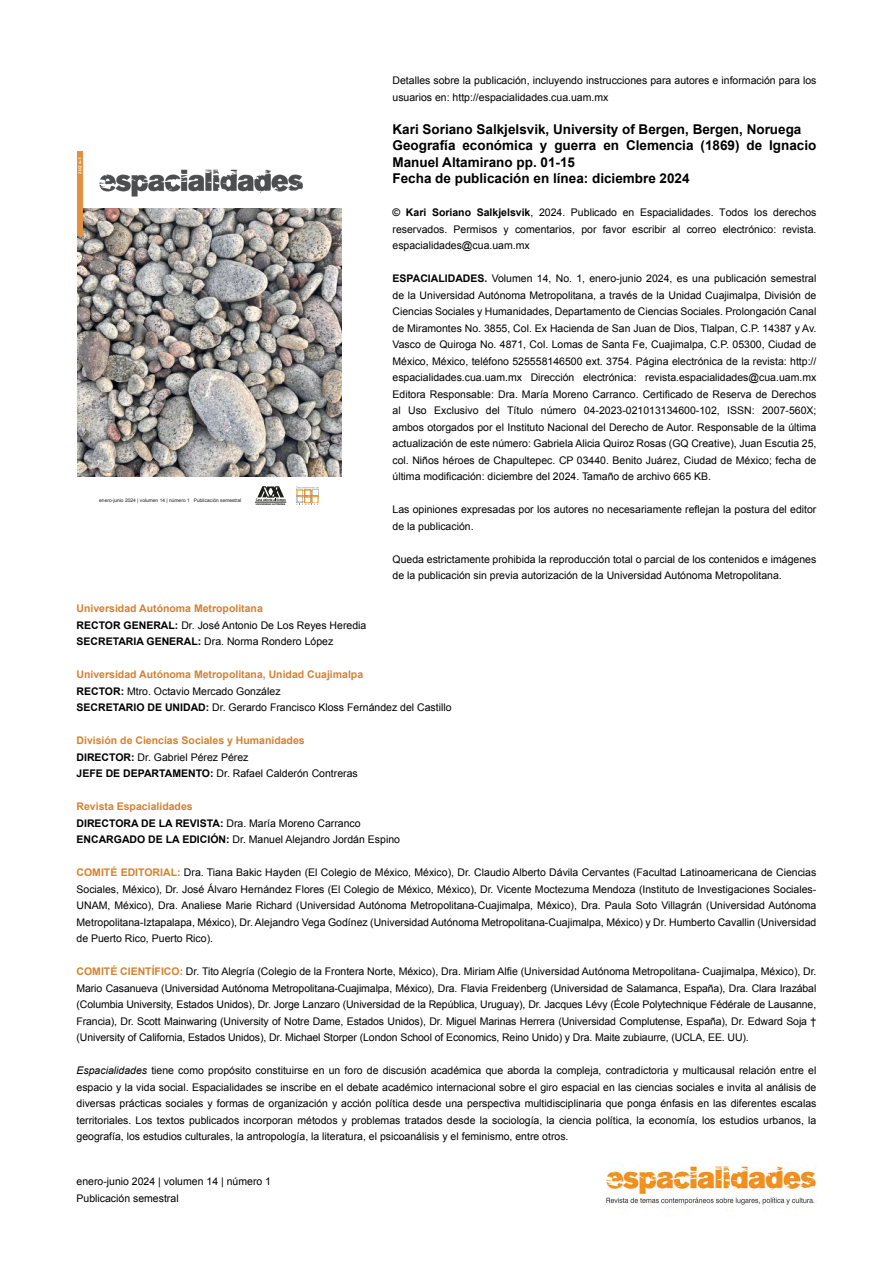
<style>
.page{position:relative;width:893px;height:1263px;background:#fff}
.page>*{position:absolute;margin:0;border:0;box-sizing:border-box;transform-origin:0 0}
.Roboto_Bold_Size_12pt_Lea_13pt_Centre{font:700 13.5px/16.5px "Arial";color:#000}
.Roboto_Bold_Size_12pt_Lea_13pt_Centre-2{font:10.5px/16.5px "Arial";color:#000;text-align:justify}
.Roboto_Bold_Size_12pt_Lea_13pt_Centre-3{font:700 10.5px "Arial";color:#d6812e}
.t1{font:4.95px "Arial";color:#1d1d1b}
.t2{font:600 4.2px "Montserrat";color:#fff}
.t3{font:700 2.25px "Helvetica";color:#000}
.s1{font-weight:700}
.s2{font-weight:700;color:#d6812e}
.s3{font-style:italic}
</style>
<div class="page">
<img style="left:77px;top:209px;width:264px;height:268px">
<div style="left:77px;top:151px;width:6px;height:84px;background:#e29141"></div>
<img style="left:99px;top:169px;width:204px;height:28px">
<hr style="left:255px;top:502px;width:31px;height:1px;background:#1e1e1c">
<svg style="left:256px;top:486px;width:30px;height:15px"></svg>
<svg style="left:296px;top:487px;width:23px;height:18px"></svg>
<img style="left:606px;top:1163px;width:210px;height:42px">
<p class="t2" style="left:77px;top:174px;width:19px;rotate:-90deg">2024-1</p>
<p class="t1" style="left:99px;top:497px;width:144px">enero-junio 2024 | volumen 14 | número 1 Publicación semestral</p>
<p class="t3" style="left:256px;top:503px;width:31px">UNIVERSIDAD AUTÓNOMA</p>
<p class="Roboto_Bold_Size_12pt_Lea_13pt_Centre-2" style="left:392px;top:72px;width:425px">Detalles sobre la publicación, incluyendo instrucciones para autores e información para los usuarios en: http://espacialidades.cua.uam.mx</p>
<p class="Roboto_Bold_Size_12pt_Lea_13pt_Centre" style="left:392px;top:121px;width:410px">Kari Soriano Salkjelsvik, University of Bergen, Bergen, Noruega</p>
<p class="Roboto_Bold_Size_12pt_Lea_13pt_Centre" style="left:392px;top:138px;width:425px">Geografía económica y guerra en Clemencia (1869) de Ignacio<br>Manuel Altamirano pp. 01-15</p>
<p class="Roboto_Bold_Size_12pt_Lea_13pt_Centre" style="left:392px;top:171px;width:299px">Fecha de publicación en línea: diciembre 2024</p>
<p class="Roboto_Bold_Size_12pt_Lea_13pt_Centre-2" style="left:392px;top:204px;width:425px"><span class="s1">© Kari Soriano Salkjelsvik</span>, 2024. Publicado en Espacialidades. Todos los derechos reservados. Permisos y comentarios, por favor escribir al correo electrónico: revista. espacialidades@cua.uam.mx</p>
<p class="Roboto_Bold_Size_12pt_Lea_13pt_Centre-2" style="left:392px;top:270px;width:425px"><span class="s1">ESPACIALIDADES.</span> Volumen 14, No. 1, enero-junio 2024, es una publicación semestral de la Universidad Autónoma Metropolitana, a través de la Unidad Cuajimalpa, División de Ciencias Sociales y Humanidades, Departamento de Ciencias Sociales. Prolongación Canal de Miramontes No. 3855, Col. Ex Hacienda de San Juan de Dios, Tlalpan, C.P. 14387 y Av.<br>Vasco de Quiroga No. 4871, Col. Lomas de Santa Fe, Cuajimalpa, C.P. 05300, Ciudad de México, México, teléfono 525558146500 ext. 3754. Página electrónica de la revista: http:// espacialidades.cua.uam.mx Dirección electrónica: revista.espacialidades@cua.uam.mx Editora Responsable: Dra. María Moreno Carranco. Certificado de Reserva de Derechos al Uso Exclusivo del Título número 04-2023-021013134600-102, ISSN: 2007-560X; ambos otorgados por el Instituto Nacional del Derecho de Autor. Responsable de la última actualización de este número: Gabriela Alicia Quiroz Rosas (GQ Creative), Juan Escutia 25, col. Niños héroes de Chapultepec. CP 03440. Benito Juárez, Ciudad de México; fecha de última modificación: diciembre del 2024. Tamaño de archivo 665 KB.</p>
<p class="Roboto_Bold_Size_12pt_Lea_13pt_Centre-2" style="left:392px;top:501px;width:425px">Las opiniones expresadas por los autores no necesariamente reflejan la postura del editor de la publicación.</p>
<p class="Roboto_Bold_Size_12pt_Lea_13pt_Centre-2" style="left:392px;top:551px;width:425px">Queda estrictamente prohibida la reproducción total o parcial de los contenidos e imágenes de la publicación sin previa autorización de la Universidad Autónoma Metropolitana.</p>
<p class="Roboto_Bold_Size_12pt_Lea_13pt_Centre-3" style="left:77px;top:602px;width:188px">Universidad Autónoma Metropolitana</p>
<p class="Roboto_Bold_Size_12pt_Lea_13pt_Centre-2" style="left:77px;top:617px;width:291px"><span class="s1">RECTOR GENERAL:</span> Dr. José Antonio De Los Reyes Heredia</p>
<p class="Roboto_Bold_Size_12pt_Lea_13pt_Centre-2" style="left:77px;top:633px;width:258px"><span class="s1">SECRETARIA GENERAL:</span> Dra. Norma Rondero López</p>
<p class="Roboto_Bold_Size_12pt_Lea_13pt_Centre-3" style="left:77px;top:668px;width:288px">Universidad Autónoma Metropolitana, Unidad Cuajimalpa</p>
<p class="Roboto_Bold_Size_12pt_Lea_13pt_Centre-2" style="left:77px;top:683px;width:206px"><span class="s1">RECTOR:</span> Mtro. Octavio Mercado González</p>
<p class="Roboto_Bold_Size_12pt_Lea_13pt_Centre-2" style="left:77px;top:699px;width:376px"><span class="s1">SECRETARIO DE UNIDAD:</span> Dr. Gerardo Francisco Kloss Fernández del Castillo</p>
<p class="Roboto_Bold_Size_12pt_Lea_13pt_Centre-3" style="left:77px;top:734px;width:230px">División de Ciencias Sociales y Humanidades</p>
<p class="Roboto_Bold_Size_12pt_Lea_13pt_Centre-2" style="left:77px;top:749px;width:173px"><span class="s1">DIRECTOR:</span> Dr. Gabriel Pérez Pérez</p>
<p class="Roboto_Bold_Size_12pt_Lea_13pt_Centre-2" style="left:77px;top:765px;width:283px"><span class="s1">JEFE DE DEPARTAMENTO:</span> Dr. Rafael Calderón Contreras</p>
<p class="Roboto_Bold_Size_12pt_Lea_13pt_Centre-3" style="left:77px;top:800px;width:118px">Revista Espacialidades</p>
<p class="Roboto_Bold_Size_12pt_Lea_13pt_Centre-2" style="left:77px;top:815px;width:286px"><span class="s1">DIRECTORA DE LA REVISTA:</span> Dra. María Moreno Carranco</p>
<p class="Roboto_Bold_Size_12pt_Lea_13pt_Centre-2" style="left:77px;top:831px;width:325px"><span class="s1">ENCARGADO DE LA EDICIÓN:</span> Dr. Manuel Alejandro Jordán Espino</p>
<p class="Roboto_Bold_Size_12pt_Lea_13pt_Centre-2" style="left:77px;top:864px;width:741px"><span class="s2">COMITÉ EDITORIAL:</span> Dra. Tiana Bakic Hayden (El Colegio de México, México), Dr. Claudio Alberto Dávila Cervantes (Facultad Latinoamericana de Ciencias Sociales, México), Dr. José Álvaro Hernández Flores (El Colegio de México, México), Dr. Vicente Moctezuma Mendoza (Instituto de Investigaciones Sociales-UNAM, México), Dra. Analiese Marie Richard (Universidad Autónoma Metropolitana-Cuajimalpa, México), Dra. Paula Soto Villagrán (Universidad Autónoma Metropolitana-Iztapalapa, México), Dr. Alejandro Vega Godínez (Universidad Autónoma Metropolitana-Cuajimalpa, México) y Dr. Humberto Cavallin (Universidad de Puerto Rico, Puerto Rico).</p>
<p class="Roboto_Bold_Size_12pt_Lea_13pt_Centre-2" style="left:77px;top:963px;width:741px"><span class="s2">COMITÉ CIENTÍFICO:</span> Dr. Tito Alegría (Colegio de la Frontera Norte, México), Dra. Miriam Alfie (Universidad Autónoma Metropolitana- Cuajimalpa, México), Dr.<br>Mario Casanueva (Universidad Autónoma Metropolitana-Cuajimalpa, México), Dra. Flavia Freidenberg (Universidad de Salamanca, España), Dra. Clara Irazábal (Columbia University, Estados Unidos), Dr. Jorge Lanzaro (Universidad de la República, Uruguay), Dr. Jacques Lévy (École Polytechnique Fédérale de Lausanne, Francia), Dr. Scott Mainwaring (University of Notre Dame, Estados Unidos), Dr. Miguel Marinas Herrera (Universidad Complutense, España), Dr. Edward Soja † (University of California, Estados Unidos), Dr. Michael Storper (London School of Economics, Reino Unido) y Dra. Maite zubiaurre, (UCLA, EE. UU).</p>
<p class="Roboto_Bold_Size_12pt_Lea_13pt_Centre-2" style="left:77px;top:1062px;width:741px"><span class="s3">Espacialidades</span> tiene como propósito constituirse en un foro de discusión académica que aborda la compleja, contradictoria y multicausal relación entre el espacio y la vida social. Espacialidades se inscribe en el debate académico internacional sobre el giro espacial en las ciencias sociales e invita al análisis de diversas prácticas sociales y formas de organización y acción política desde una perspectiva multidisciplinaria que ponga énfasis en las diferentes escalas territoriales. Los textos publicados incorporan métodos y problemas tratados desde la sociología, la ciencia política, la economía, los estudios urbanos, la geografía, los estudios culturales, la antropología, la literatura, el psicoanálisis y el feminismo, entre otros.</p>
<p class="Roboto_Bold_Size_12pt_Lea_13pt_Centre-2" style="left:77px;top:1173px;width:196px">enero-junio 2024 | volumen 14 | número 1</p>
<p class="Roboto_Bold_Size_12pt_Lea_13pt_Centre-2" style="left:77px;top:1190px;width:104px">Publicación semestral</p>
</div>
